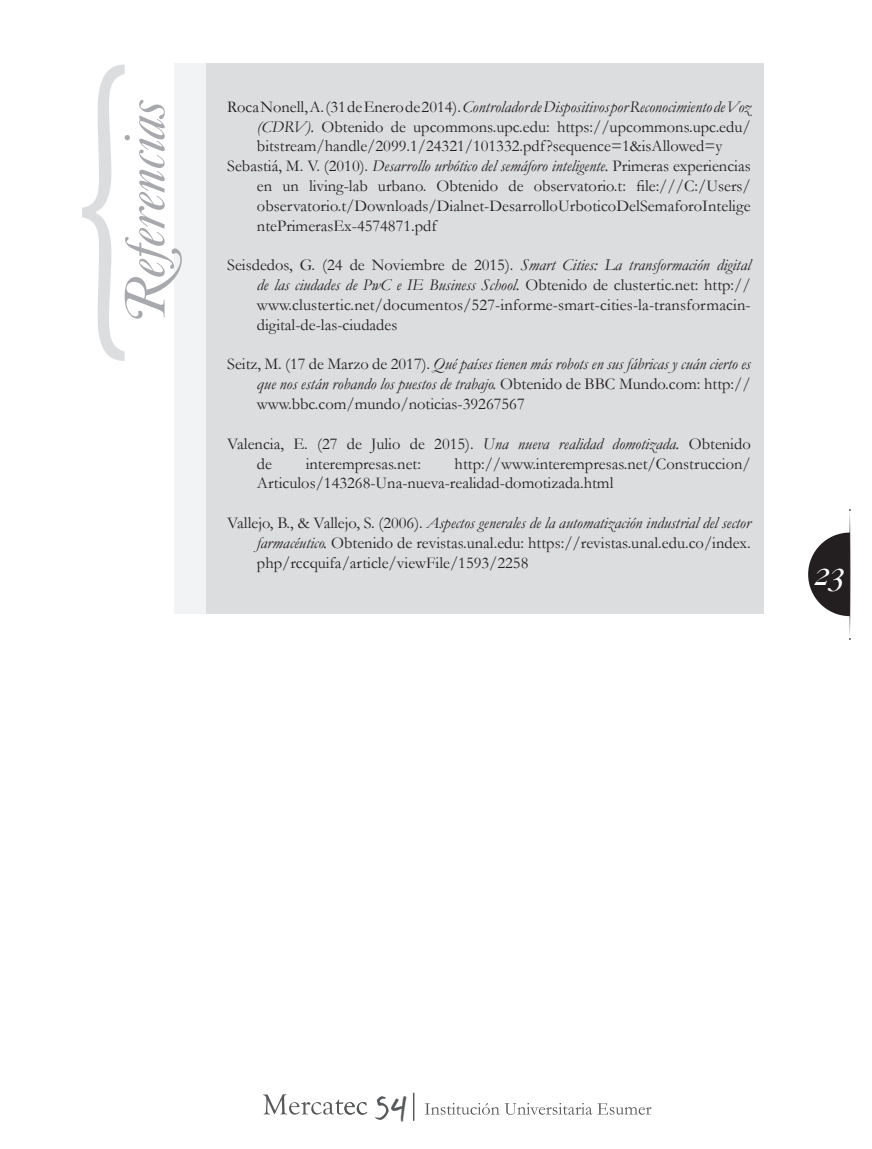
<style>
.page{position:relative;width:872px;height:1149px;background:#fff}
.page>*{position:absolute;margin:0;border:0;box-sizing:border-box;transform-origin:0 0}
.t1{font:italic 37.5px "Caslon No 540 Swa D";color:#fff}
.t2{font:25.5px "Jose Fernandez";color:#57585a}
.Referencias{font:16.5px/19.8px "Garamond";color:#231f20;text-align:justify}
.s1{font-style:italic}
</style>
<div class="page">
<svg style="left:808px;top:509px;width:42px;height:130px"></svg>
<svg style="left:263px;top:1094px;width:104px;height:20px"></svg>
<svg style="left:424px;top:1103px;width:227px;height:11px"></svg>
<svg style="left:413px;top:1092px;width:1px;height:28px"></svg>
<svg style="left:375px;top:1096px;width:13px;height:23px"></svg>
<div style="left:194px;top:64px;width:569px;height:550px;background:#dcdddf"></div>
<div style="left:174px;top:63px;width:31px;height:550px;background:#f2f3f4"></div>
<svg style="left:82px;top:65px;width:100px;height:296px"></svg>
<p class="Referencias" style="left:257px;top:96px;width:495px;text-indent:-30px">Roca Nonell, A. (31 de Enero de 2014). <span class="s1">Controlador de Dispositivos por Reconocimiento de Voz (CDRV).</span> Obtenido de upcommons.upc.edu: https://upcommons.upc.edu/ bitstream/handle/2099.1/24321/101332.pdf?sequence=1&amp;isAllowed=y</p>
<p class="Referencias" style="left:257px;top:156px;width:495px;text-indent:-30px">Sebastiá, M. V. (2010). <span class="s1">Desarrollo urbótico del semáforo inteligente.</span> Primeras experiencias en un living-lab urbano. Obtenido de observatorio.t: file:///C:/Users/ observatorio.t/Downloads/Dialnet-DesarrolloUrboticoDelSemaforoIntelige ntePrimerasEx-4574871.pdf</p>
<p class="Referencias" style="left:257px;top:255px;width:495px;text-indent:-30px">Seisdedos, G. (24 de Noviembre de 2015). <span class="s1">Smart Cities: La transformación digital de las ciudades de PwC e IE Business School.</span> Obtenido de clustertic.net: http:// www.clustertic.net/documentos/527-informe-smart-cities-la-transformacin&shy;digital-de-las-ciudades</p>
<p class="Referencias" style="left:257px;top:354px;width:495px;text-indent:-30px">Seitz, M. (17 de Marzo de 2017). <span class="s1">Qué países tienen más robots en sus fábricas y cuán cierto es que nos están robando los puestos de trabajo.</span> Obtenido de BBC Mundo.com: http:// www.bbc.com/mundo/noticias-39267567</p>
<p class="Referencias" style="left:257px;top:433px;width:495px;text-indent:-30px">Valencia, E. (27 de Julio de 2015). <span class="s1">Una nueva realidad domotizada.</span> Obtenido de</p>
<p class="Referencias" style="left:257px;top:453px;width:495px;text-indent:198px">http://www.interempresas.net/Construccion/<br>Articulos/143268-Una-nueva-realidad-domotizada.html</p>
<p class="Referencias" style="left:257px;top:512px;width:495px;text-indent:-30px">Vallejo, B., &amp; Vallejo, S. (2006). <span class="s1">Aspectos generales de la automatización industrial del sector farmacéutico.</span> Obtenido de revistas.unal.edu: https://revistas.unal.edu.co/index. php/rccquifa/article/viewFile/1593/2258</p>
<p class="Referencias" style="left:306px;top:453px;width:117px">interempresas.net:</p>
<h1 class="t1" style="left:815px;top:552px;width:32px">23</h1>
<h2 class="t2" style="left:391px;top:1094px;width:16px">4</h2>
</div>
